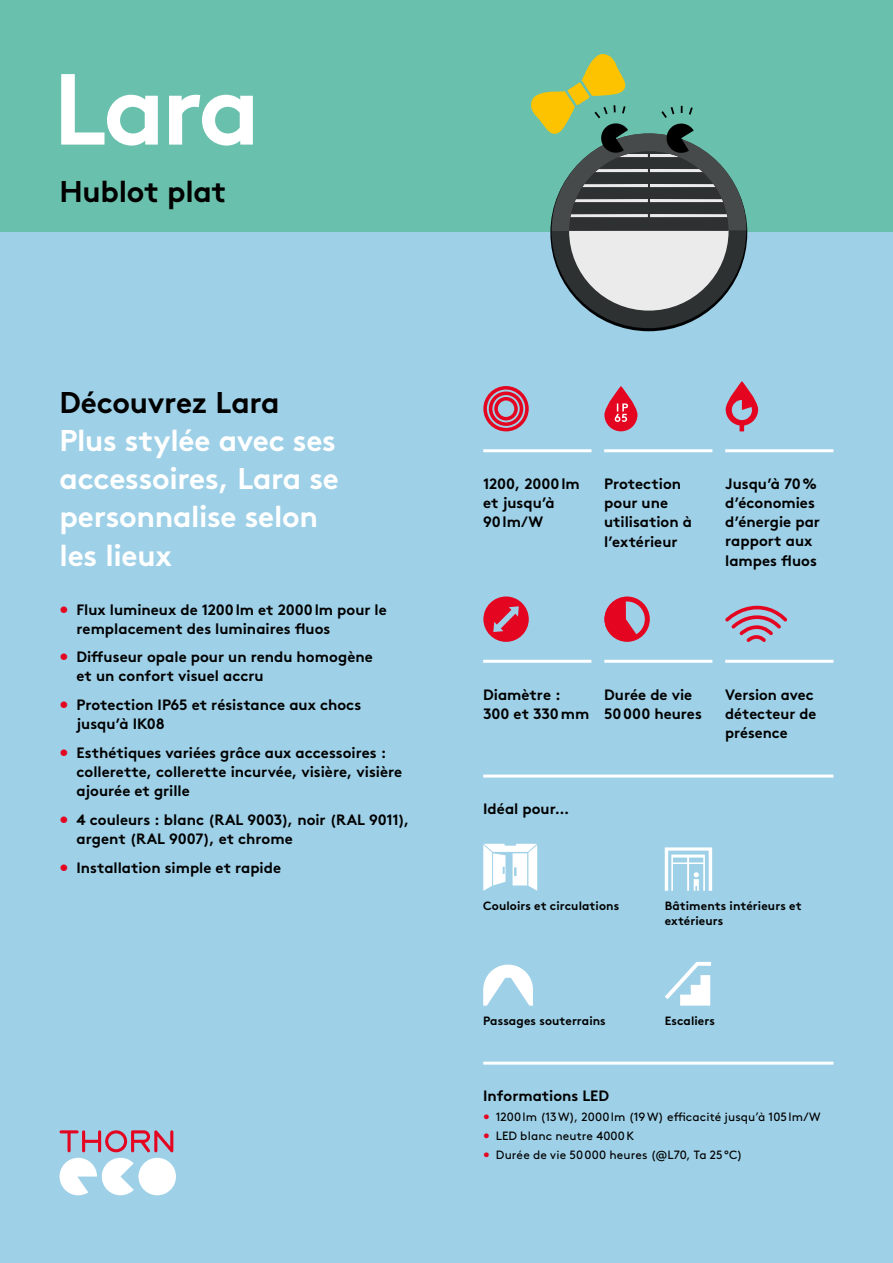
<style>
.page{position:relative;width:893px;height:1263px;background:#9ed0e7}
.page>*{position:absolute;margin:0;border:0;box-sizing:border-box;transform-origin:0 0}
.t1{font:700 100.65px "Brown";color:#fff}
.t2{font:700 30px/38.2px "Brown";letter-spacing:-.01em;color:#fff}
.t3{font:700 30px "Brown";letter-spacing:-.01em;color:#000}
.t4{font:700 15px/19.2px "Brown";color:#000}
.t5{font:12px "Brown";letter-spacing:.01em;color:#000}
.t6{font:700 12px/14.9px "Brown";letter-spacing:.005em;color:#000}
.s1{color:#e40521}
</style>
<div class="page">
<div style="left:0;top:0;width:893px;height:232px;background:#69c0ac"></div>
<div style="left:551px;top:133px;width:195px;height:195px;background:#2e3131;border-radius:50%"></div>
<div style="left:569px;top:151px;width:160px;height:160px;background:#ebebeb;border-radius:50%"></div>
<svg style="left:531px;top:54px;width:215px;height:177px"></svg>
<hr style="left:483px;top:1061px;width:350px;height:3px;background:#fff">
<hr style="left:483px;top:774px;width:350px;height:3px;background:#fff">
<svg style="left:483px;top:386px;width:46px;height:45px"></svg>
<svg style="left:726px;top:381px;width:32px;height:50px"></svg>
<svg style="left:483px;top:596px;width:46px;height:46px"></svg>
<svg style="left:725px;top:605px;width:62px;height:37px"></svg>
<svg style="left:483px;top:964px;width:50px;height:42px"></svg>
<svg style="left:483px;top:844px;width:54px;height:47px"></svg>
<svg style="left:665px;top:962px;width:46px;height:43px"></svg>
<svg style="left:665px;top:847px;width:47px;height:44px"></svg>
<hr style="left:725px;top:449px;width:108px;height:3px;background:#fff">
<hr style="left:725px;top:660px;width:108px;height:3px;background:#fff">
<hr style="left:604px;top:449px;width:108px;height:3px;background:#fff">
<hr style="left:483px;top:449px;width:108px;height:3px;background:#fff">
<hr style="left:483px;top:660px;width:108px;height:3px;background:#fff">
<svg style="left:604px;top:386px;width:33px;height:45px"></svg>
<svg style="left:615px;top:403px;width:13px;height:19px"></svg>
<svg style="left:606px;top:602px;width:32px;height:39px"></svg>
<div style="left:604px;top:596px;width:46px;height:46px;border:5px solid #e40521;border-radius:50%"></div>
<hr style="left:604px;top:660px;width:108px;height:3px;background:#fff">
<div style="left:138px;top:1158px;width:38px;height:37px;background:#fff;border-radius:50%"></div>
<svg style="left:60px;top:1130px;width:113px;height:65px"></svg>
<h1 class="t1" style="left:53px;top:28px;width:209px">Lara</h1>
<h2 class="t3" style="left:60px;top:167px;width:168px">Hublot plat</h2>
<h2 class="t3" style="left:60px;top:378px;width:222px">Découvrez Lara</h2>
<h2 class="t2" style="left:60px;top:418px;width:281px">Plus stylée avec ses accessoires, Lara se personnalise selon les lieux</h2>
<p class="t4" style="left:77px;top:598px;width:312px;text-indent:-17px"><span class="s1">•</span> Flux lumineux de 1200lm et 2000lm pour le remplacement des luminaires fluos</p>
<p class="t4" style="left:77px;top:646px;width:298px;text-indent:-17px"><span class="s1">•</span> Diffuseur opale pour un rendu homogène et un confort visuel accru</p>
<p class="t4" style="left:77px;top:694px;width:286px;text-indent:-17px"><span class="s1">•</span> Protection IP65 et résistance aux chocs jusqu’à IK08</p>
<p class="t4" style="left:77px;top:742px;width:327px;text-indent:-17px"><span class="s1">•</span> Esthétiques variées grâce aux accessoires : collerette, collerette incurvée, visière, visière ajourée et grille</p>
<p class="t4" style="left:77px;top:808px;width:335px;text-indent:-17px"><span class="s1">•</span> 4 couleurs : blanc (RAL 9003), noir (RAL 9011), argent (RAL 9007), et chrome</p>
<p class="t4" style="left:60px;top:856px;width:223px"><span class="s1">•</span> Installation simple et rapide</p>
<p class="t4" style="left:604px;top:473px;width:89px">Protection pour une utilisation à l’extérieur</p>
<p class="t4" style="left:483px;top:473px;width:98px">1200, 2000lm et jusqu’à<br>90lm/W</p>
<p class="t4" style="left:725px;top:473px;width:96px">Jusqu’à 70% d’économies d’énergie par rapport aux lampes fluos</p>
<p class="t4" style="left:483px;top:683px;width:108px">Diamètre :<br>300 et 330mm</p>
<p class="t4" style="left:604px;top:683px;width:99px">Durée de vie<br>50000 heures</p>
<p class="t4" style="left:725px;top:683px;width:93px">Version avec détecteur de présence</p>
<p class="t4" style="left:483px;top:798px;width:88px">Idéal pour…</p>
<p class="t6" style="left:483px;top:897px;width:138px">Couloirs et circulations</p>
<p class="t6" style="left:483px;top:1012px;width:124px">Passages souterrains</p>
<p class="t6" style="left:665px;top:897px;width:138px">Bâtiments intérieurs et extérieurs</p>
<p class="t6" style="left:665px;top:1012px;width:52px">Escaliers</p>
<p class="t4" style="left:483px;top:1085px;width:127px">Informations LED</p>
<p class="t5" style="left:483px;top:1107px;width:339px"><span class="s1">•</span> 1200lm (13W), 2000lm (19W) efficacité jusqu’à 105lm/W</p>
<p class="t5" style="left:483px;top:1126px;width:153px"><span class="s1">•</span> LED blanc neutre 4000K</p>
<p class="t5" style="left:483px;top:1145px;width:261px"><span class="s1">•</span> Durée de vie 50000 heures (@L70, Ta 25°C)</p>
</div>
